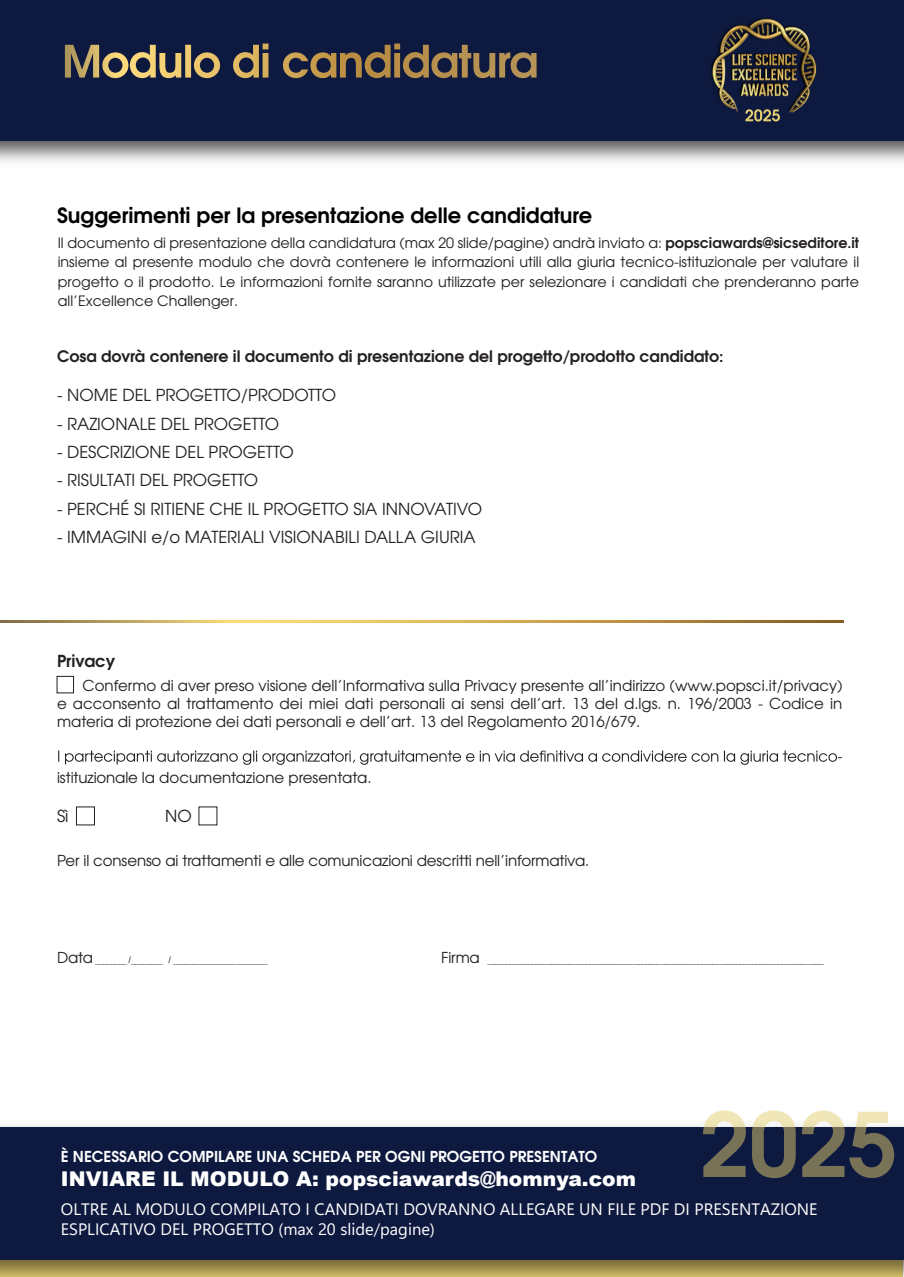
<style>
.page{position:relative;width:904px;height:1277px;background:#fff}
.page>*{position:absolute;margin:0;border:0;box-sizing:border-box;transform-origin:0 0}
.t1{font:700 21px "Te X Gyre Adventor";color:#000001}
.t2{font:900 20.25px "Arial";color:#fff}
.t3{font:16.5px "Te X Gyre Adventor";color:#231f20}
.t4{font:16.5px/19.8px "Segoe UI Variable";color:#fff}
.t5{font:700 16.5px "Te X Gyre Adventor";color:#231f20}
.t6{font:700 15.75px "Te X Gyre Adventor";color:#231f20}
.t7{font:15px/18px "Te X Gyre Adventor";letter-spacing:-.005em;color:#231f20;text-align:justify}
.t8{font:700 15px "Te X Gyre Adventor";color:#fff}
.t9{font:14.25px/19.5px "Te X Gyre Adventor";color:#231f20;text-align:justify}
.s1{font-weight:700}
</style>
<div class="page">
<div style="left:57px;top:676px;width:17px;height:17px;border:1px solid #231f20"></div>
<svg style="left:58px;top:750px;width:783px;height:14px"></svg>
<div style="left:76px;top:806px;width:19px;height:19px;border:1px solid #231f20"></div>
<svg style="left:0;top:620px;width:844px;height:2px;background:#c4a155"></svg>
<div style="left:0;top:0;width:903px;height:141px;background:#0e193f"></div>
<svg style="left:65px;top:44px;width:471px;height:34px"></svg>
<img style="left:710px;top:18px;width:107px;height:95px">
<div style="left:752px;top:101px;width:24px;height:11px;background:#0e193f"></div>
<svg style="left:745px;top:109px;width:34px;height:12px"></svg>
<img style="left:0;top:1125px;width:903px;height:151px">
<div style="left:0;top:1127px;width:903px;height:132px;background:#0e193f"></div>
<svg style="left:702px;top:1110px;width:43px;height:66px"></svg>
<svg style="left:752px;top:1110px;width:43px;height:68px"></svg>
<svg style="left:801px;top:1110px;width:93px;height:68px"></svg>
<h1 class="t1" style="left:57px;top:197px;width:537px">Suggerimenti per la presentazione delle candidature</h1>
<p class="t9" style="left:58px;top:232px;width:802px">Il documento di presentazione della candidatura (max 20 slide/pagine) andrà inviato a: <span class="s1">popsciawards@sicseditore.it </span>insieme al presente modulo che dovrà contenere le informazioni utili alla giuria tecnico-istituzionale per valutare il progetto o il prodotto. Le informazioni fornite saranno utilizzate per selezionare i candidati che prenderanno parte all’Excellence Challenger.</p>
<p class="t6" style="left:57px;top:343px;width:668px">Cosa dovrà contenere il documento di presentazione del progetto/prodotto candidato:</p>
<p class="t3" style="left:57px;top:382px;width:280px">- NOME DEL PROGETTO/PRODOTTO</p>
<p class="t3" style="left:57px;top:410px;width:224px">- RAZIONALE DEL PROGETTO</p>
<p class="t3" style="left:57px;top:439px;width:238px">- DESCRIZIONE DEL PROGETTO</p>
<p class="t3" style="left:57px;top:467px;width:203px">- RISULTATI DEL PROGETTO</p>
<p class="t3" style="left:57px;top:495px;width:426px">- PERCHÉ SI RITIENE CHE IL PROGETTO SIA INNOVATIVO</p>
<p class="t3" style="left:57px;top:524px;width:420px">- IMMAGINI e/o MATERIALI VISIONABILI DALLA GIURIA</p>
<p class="t5" style="left:57px;top:646px;width:60px">Privacy</p>
<p class="t7" style="left:57px;top:675px;width:787px;text-indent:25px">Confermo di aver preso visione dell’Informativa sulla Privacy presente all’indirizzo (www.popsci.it/privacy) e acconsento al trattamento dei miei dati personali ai sensi dell’art. 13 del d.lgs. n. 196/2003 - Codice in materia di protezione dei dati personali e dell’art. 13 del Regolamento 2016/679.</p>
<p class="t7" style="left:57px;top:767px;width:316px">istituzionale la documentazione presentata.</p>
<p class="t3" style="left:57px;top:803px;width:13px">Sì</p>
<p class="t3" style="left:165px;top:803px;width:28px">NO</p>
<p class="t7" style="left:57px;top:850px;width:534px">Per il consenso ai trattamenti e alle comunicazioni descritti nell’informativa.</p>
<p class="t8" style="left:61px;top:1143px;width:538px">È NECESSARIO COMPILARE UNA SCHEDA PER OGNI PROGETTO PRESENTATO</p>
<h2 class="t2" style="left:61px;top:1164px;width:576px">INVIARE IL MODULO A: popsciawards@homnya.com</h2>
<p class="t4" style="left:61px;top:1198px;width:758px">OLTRE AL MODULO COMPILATO I CANDIDATI DOVRANNO ALLEGARE UN FILE PDF DI PRESENTAZIONE<br>ESPLICATIVO DEL PROGETTO (max 20 slide/pagine)</p>
</div>
